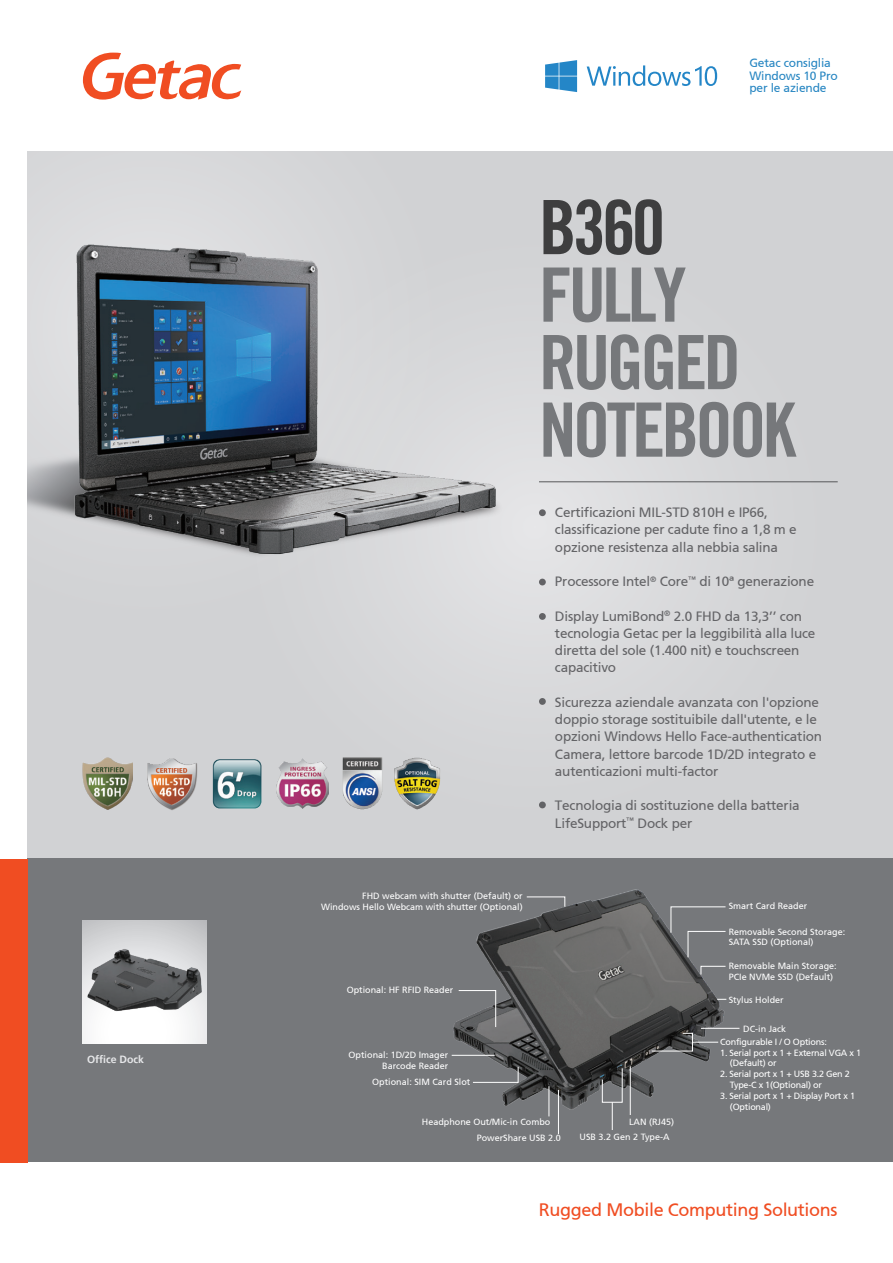
<style>
.page{position:relative;width:893px;height:1263px;background:#fff}
.page>*{position:absolute;margin:0;border:0;box-sizing:border-box;transform-origin:0 0}
.t1{font:700 condensed 75px/67.5px "Trade Gothic No.20";letter-spacing:-.05em;color:#76787b}
.t2{font:700 condensed 75px "Trade Gothic No.20";color:#3e3e3f}
.t3{font:18px "Frutiger 55 Roman";letter-spacing:-.02em;color:#f04d22}
.t4{font:13.5px/17.2px "Frutiger 55 Roman";letter-spacing:-.015em;color:#636366}
.t5{font:12px/12.8px "Frutiger 55 Roman";letter-spacing:-.015em;color:#2786c2}
.t6{font:700 10.5px "Frutiger 65";color:#e6e7e9}
.t7{font:9px/10.8px "Frutiger 55 Roman";color:#fff}
.t8{font:9px/10.8px "Frutiger 55 Roman";letter-spacing:-.025em;color:#fff}
</style>
<div class="page">
<div style="left:28px;top:152px;width:865px;height:707px;background:#d1d2d4"></div>
<div style="left:77px;top:200px;width:146px;height:23px;background:#dcdcde"></div>
<div style="left:222px;top:215px;width:624px;height:623px;background:#d5d5d7;border-radius:50%"></div>
<div style="left:470px;top:449px;width:81px;height:155px;background:#e1e1e3"></div>
<img style="left:28px;top:223px;width:504px;height:348px">
<div style="left:28px;top:859px;width:865px;height:303px;background:#76787b"></div>
<div style="left:0;top:859px;width:28px;height:303px;background:#f04d22"></div>
<svg style="left:83px;top:920px;width:123px;height:124px;background:#e3e4e5"></svg>
<svg style="left:83px;top:53px;width:158px;height:47px"></svg>
<div style="left:539px;top:509px;width:7px;height:7px;background:#636366;border-radius:50%"></div>
<div style="left:539px;top:579px;width:7px;height:6px;background:#636366;border-radius:50%"></div>
<div style="left:539px;top:613px;width:7px;height:7px;background:#636366;border-radius:50%"></div>
<div style="left:539px;top:698px;width:7px;height:7px;background:#636366;border-radius:50%"></div>
<div style="left:539px;top:801px;width:7px;height:7px;background:#636366;border-radius:50%"></div>
<hr style="left:539px;top:481px;width:299px;height:1px;background:#57585a">
<img style="left:83px;top:757px;width:49px;height:52px">
<img style="left:276px;top:758px;width:52px;height:50px">
<img style="left:342px;top:757px;width:99px;height:53px">
<img style="left:83px;top:940px;width:124px;height:83px">
<img style="left:147px;top:758px;width:51px;height:52px">
<svg style="left:545px;top:60px;width:32px;height:32px"></svg>
<svg style="left:587px;top:65px;width:130px;height:21px"></svg>
<img style="left:212px;top:759px;width:50px;height:50px">
<img style="left:451px;top:889px;width:289px;height:228px">
<hr style="left:452px;top:1055px;width:43px;height:1px;background:#fff">
<hr style="left:558px;top:1090px;width:1px;height:44px;background:#fff">
<hr style="left:549px;top:1086px;width:1px;height:30px;background:#fff">
<svg style="left:472px;top:1066px;width:47px;height:17px"></svg>
<svg style="left:602px;top:1067px;width:21px;height:63px"></svg>
<hr style="left:701px;top:1028px;width:38px;height:1px;background:#fff">
<hr style="left:630px;top:1066px;width:1px;height:49px;background:#fff">
<svg style="left:651px;top:1032px;width:67px;height:20px"></svg>
<svg style="left:700px;top:965px;width:26px;height:10px"></svg>
<svg style="left:670px;top:906px;width:56px;height:52px"></svg>
<svg style="left:526px;top:896px;width:40px;height:11px"></svg>
<svg style="left:458px;top:990px;width:38px;height:38px"></svg>
<p class="t6" style="left:87px;top:1053px;width:58px">Office Dock</p>
<p class="t5" style="left:749px;top:56px;width:90px">Getac consiglia<br>Windows 10 Pro per le aziende</p>
<h1 class="t2" style="left:539px;top:182px;width:128px">B360</h1>
<h1 class="t1" style="left:539px;top:261px;width:259px">FULLY<br>RUGGED<br>NOTEBOOK</h1>
<p class="t7" style="left:321px;top:891px;width:203px;text-align:right">FHD webcam with shutter (Default) or<br>Windows Hello Webcam with shutter (Optional)</p>
<p class="t7" style="left:347px;top:985px;width:108px">Optional: HF RFID Reader</p>
<p class="t7" style="left:349px;top:1050px;width:101px;text-align:right">Optional: 1D/2D Imager<br>Barcode Reader</p>
<p class="t7" style="left:372px;top:1076px;width:100px">Optional: SIM Card Slot</p>
<p class="t4" style="left:555px;top:504px;width:243px">Certificazioni MIL-STD 810H e IP66, classificazione per cadute fino a 1,8 m e opzione resistenza alla nebbia salina</p>
<p class="t4" style="left:555px;top:573px;width:261px">Processore Intel<sup>®</sup> Core<sup>™</sup> di 10ª generazione</p>
<p class="t4" style="left:555px;top:607px;width:262px">Display LumiBond<sup>®</sup> 2.0 FHD da 13,3’’ con tecnologia Getac per la leggibilità alla luce diretta del sole (1.400 nit) e touchscreen capacitivo</p>
<p class="t4" style="left:555px;top:693px;width:269px">Sicurezza aziendale avanzata con l'opzione doppio storage sostituibile dall'utente, e le opzioni Windows Hello Face-authentication Camera, lettore barcode 1D/2D integrato e autenticazioni multi-factor</p>
<p class="t4" style="left:555px;top:797px;width:246px">Tecnologia di sostituzione della batteria<br>LifeSupport<sup>™</sup> Dock per</p>
<p class="t7" style="left:729px;top:901px;width:80px">Smart Card Reader</p>
<p class="t7" style="left:729px;top:926px;width:118px">Removable Second Storage:<br>SATA SSD (Optional)</p>
<p class="t7" style="left:729px;top:961px;width:110px">Removable Main Storage:<br>PCIe NVMe SSD (Default)</p>
<p class="t7" style="left:729px;top:994px;width:57px">Stylus Holder</p>
<p class="t7" style="left:743px;top:1023px;width:45px">DC-in Jack</p>
<p class="t8" style="left:720px;top:1036px;width:108px">Configurable I / O Options:</p>
<p class="t8" style="left:730px;top:1047px;width:133px;text-indent:-10px">1. Serial port x 1 + External VGA x 1 (Default) or</p>
<p class="t8" style="left:730px;top:1069px;width:121px;text-indent:-10px">2. Serial port x 1 + USB 3.2 Gen 2<br>Type-C x 1(Optional) or</p>
<p class="t8" style="left:730px;top:1090px;width:127px;text-indent:-10px">3. Serial port x 1 + Display Port x 1 (Optional)</p>
<p class="t7" style="left:477px;top:1113px;width:86px;line-height:16.4px;text-indent:-55px">Headphone Out/Mic-in Combo<br>PowerShare USB 2.0</p>
<p class="t7" style="left:629px;top:1116px;width:47px">LAN (RJ45)</p>
<p class="t7" style="left:580px;top:1131px;width:91px">USB 3.2 Gen 2 Type-A</p>
<h2 class="t3" style="left:539px;top:1199px;width:300px">Rugged Mobile Computing Solutions</h2>
</div>
